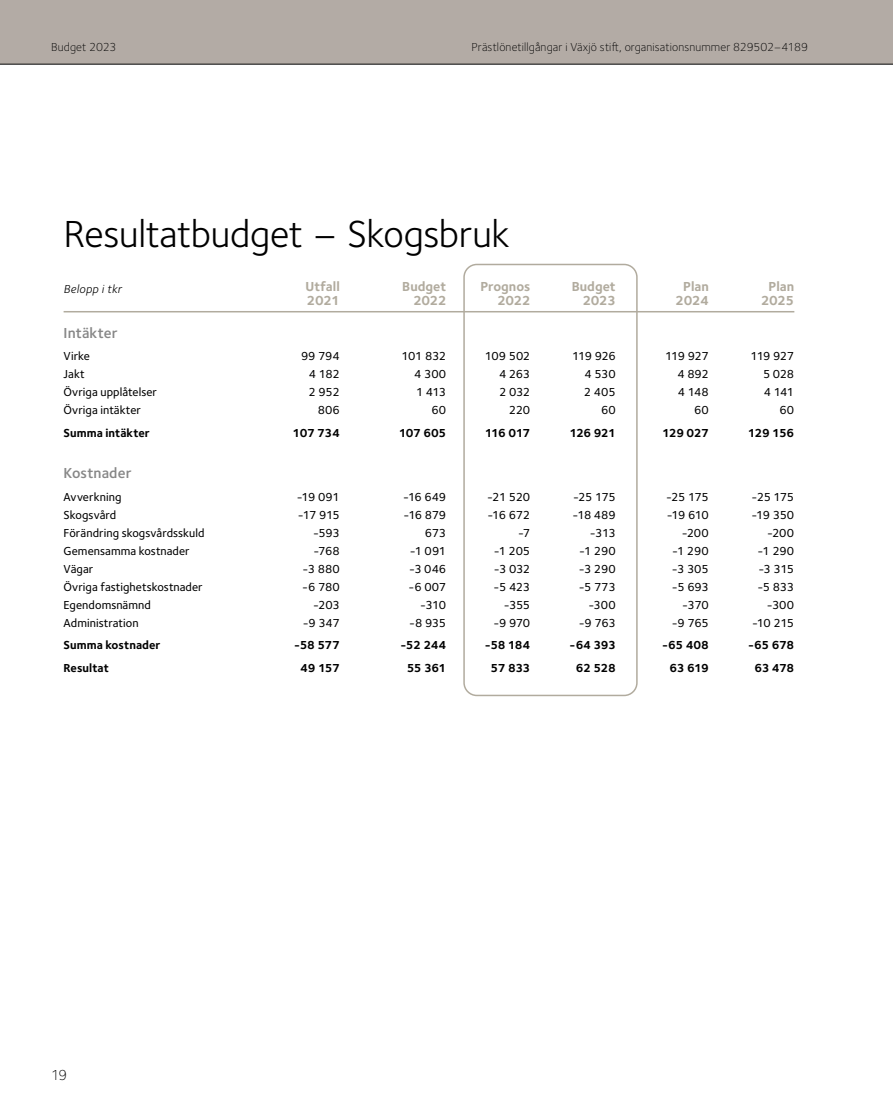
<style>
.page{position:relative;width:893px;height:1106px;background:#fff}
.page>*{position:absolute;margin:0;border:0;box-sizing:border-box;transform-origin:0 0}
.t1{font:39px "Foundry Sterling OT3";letter-spacing:-.01em;color:#000}
.t2{font:600 15px "Foundry Sterling OT3";letter-spacing:.01em;color:#878787}
.t3{font:300 15px "Foundry Sterling OT3";color:#000}
.t4{font:700 13.5px "Foundry Sterling OT3";letter-spacing:-.02em;color:#b1ab9e}
.t5{font:500 12px "Foundry Sterling OT3";color:#000}
.t6{font:700 12px "Foundry Sterling OT3";letter-spacing:-.035em;color:#000}
.t7{font:300 12px "Foundry Sterling OT3";letter-spacing:.01em;color:#000}
.t8{font:italic 12px "Foundry Sterling OT3";letter-spacing:.02em;color:#000}
</style>
<div class="page">
<div style="left:0;top:0;width:893px;height:64px;background:#b3aba5"></div>
<hr style="left:0;top:64px;width:893px;height:1px;background:#000">
<div style="left:463px;top:264px;width:175px;height:432px;border:2px solid #b1ab9e;border-radius:13px"></div>
<hr style="left:64px;top:311px;width:730px;height:1px;background:#b1ab9e">
<p class="t7" style="left:51px;top:38px;width:67px">Budget 2023</p>
<p class="t7" style="left:471px;top:38px;width:338px">Prästlönetillgångar i Växjö stift, organisationsnummer 829502–4189</p>
<h1 class="t1" style="left:64px;top:205px;width:448px">Resultatbudget – Skogsbruk</h1>
<p class="t8" style="left:64px;top:281px;width:60px">Belopp i tkr</p>
<p class="t4" style="left:306px;top:276px;width:36px">Utfall</p>
<p class="t4" style="left:402px;top:276px;width:46px">Budget</p>
<p class="t4" style="left:480px;top:276px;width:52px">Prognos</p>
<p class="t4" style="left:572px;top:276px;width:46px">Budget</p>
<p class="t4" style="left:683px;top:276px;width:27px">Plan</p>
<p class="t4" style="left:768px;top:276px;width:27px">Plan</p>
<p class="t4" style="left:307px;top:289px;width:35px">2021</p>
<p class="t4" style="left:413px;top:289px;width:35px">2022</p>
<p class="t4" style="left:497px;top:289px;width:35px">2022</p>
<p class="t4" style="left:582px;top:289px;width:35px">2023</p>
<p class="t4" style="left:675px;top:289px;width:35px">2024</p>
<p class="t4" style="left:761px;top:289px;width:35px">2025</p>
<p class="t2" style="left:64px;top:321px;width:56px">Intäkter</p>
<p class="t5" style="left:64px;top:347px;width:28px">Virke</p>
<p class="t5" style="left:301px;top:347px;width:40px">99 794</p>
<p class="t5" style="left:401px;top:347px;width:46px">101 832</p>
<p class="t5" style="left:485px;top:347px;width:47px">109 502</p>
<p class="t5" style="left:572px;top:347px;width:45px">119 926</p>
<p class="t5" style="left:665px;top:347px;width:45px">119 927</p>
<p class="t5" style="left:750px;top:347px;width:45px">119 927</p>
<p class="t5" style="left:64px;top:365px;width:23px">Jakt</p>
<p class="t5" style="left:309px;top:365px;width:32px">4 182</p>
<p class="t5" style="left:414px;top:365px;width:34px">4 300</p>
<p class="t5" style="left:499px;top:365px;width:33px">4 263</p>
<p class="t5" style="left:584px;top:365px;width:33px">4 530</p>
<p class="t5" style="left:677px;top:365px;width:33px">4 892</p>
<p class="t5" style="left:763px;top:365px;width:33px">5 028</p>
<p class="t5" style="left:64px;top:383px;width:95px">Övriga upplåtelser</p>
<p class="t5" style="left:309px;top:383px;width:33px">2 952</p>
<p class="t5" style="left:416px;top:383px;width:32px">1 413</p>
<p class="t5" style="left:499px;top:383px;width:33px">2 032</p>
<p class="t5" style="left:584px;top:383px;width:33px">2 405</p>
<p class="t5" style="left:678px;top:383px;width:32px">4 148</p>
<p class="t5" style="left:764px;top:383px;width:32px">4 141</p>
<p class="t5" style="left:64px;top:401px;width:79px">Övriga intäkter</p>
<p class="t5" style="left:318px;top:401px;width:24px">806</p>
<p class="t5" style="left:432px;top:401px;width:16px">60</p>
<p class="t5" style="left:509px;top:401px;width:23px">220</p>
<p class="t5" style="left:601px;top:401px;width:16px">60</p>
<p class="t5" style="left:694px;top:401px;width:16px">60</p>
<p class="t5" style="left:779px;top:401px;width:16px">60</p>
<p class="t6" style="left:64px;top:423px;width:88px">Summa intäkter</p>
<p class="t6" style="left:293px;top:423px;width:49px">107 734</p>
<p class="t6" style="left:399px;top:423px;width:49px">107 605</p>
<p class="t6" style="left:485px;top:423px;width:47px">116 017</p>
<p class="t6" style="left:569px;top:423px;width:48px">126 921</p>
<p class="t6" style="left:662px;top:423px;width:48px">129 027</p>
<p class="t6" style="left:748px;top:423px;width:48px">129 156</p>
<p class="t2" style="left:64px;top:461px;width:70px">Kostnader</p>
<p class="t5" style="left:64px;top:487px;width:59px">Avverkning</p>
<p class="t5" style="left:297px;top:487px;width:44px">-19 091</p>
<p class="t5" style="left:403px;top:487px;width:45px">-16 649</p>
<p class="t5" style="left:487px;top:487px;width:45px">-21 520</p>
<p class="t5" style="left:573px;top:487px;width:44px">-25 175</p>
<p class="t5" style="left:666px;top:487px;width:44px">-25 175</p>
<p class="t5" style="left:752px;top:487px;width:44px">-25 175</p>
<p class="t5" style="left:64px;top:505px;width:54px">Skogsvård</p>
<p class="t5" style="left:298px;top:505px;width:43px">-17 915</p>
<p class="t5" style="left:404px;top:505px;width:44px">-16 879</p>
<p class="t5" style="left:487px;top:505px;width:44px">-16 672</p>
<p class="t5" style="left:573px;top:505px;width:45px">-18 489</p>
<p class="t5" style="left:667px;top:505px;width:44px">-19 610</p>
<p class="t5" style="left:751px;top:505px;width:44px">-19 350</p>
<p class="t5" style="left:64px;top:523px;width:143px">Förändring skogsvårdsskuld</p>
<p class="t5" style="left:313px;top:523px;width:28px">-593</p>
<p class="t5" style="left:425px;top:523px;width:23px">673</p>
<p class="t5" style="left:518px;top:523px;width:14px">-7</p>
<p class="t5" style="left:590px;top:523px;width:27px">-313</p>
<p class="t5" style="left:682px;top:523px;width:29px">-200</p>
<p class="t5" style="left:767px;top:523px;width:29px">-200</p>
<p class="t5" style="left:64px;top:541px;width:128px">Gemensamma kostnader</p>
<p class="t5" style="left:313px;top:541px;width:28px">-768</p>
<p class="t5" style="left:410px;top:541px;width:38px">-1 091</p>
<p class="t5" style="left:494px;top:541px;width:38px">-1 205</p>
<p class="t5" style="left:579px;top:541px;width:38px">-1 290</p>
<p class="t5" style="left:672px;top:541px;width:38px">-1 290</p>
<p class="t5" style="left:758px;top:541px;width:38px">-1 290</p>
<p class="t5" style="left:64px;top:559px;width:31px">Vägar</p>
<p class="t5" style="left:302px;top:559px;width:39px">-3 880</p>
<p class="t5" style="left:409px;top:559px;width:39px">-3 046</p>
<p class="t5" style="left:494px;top:559px;width:38px">-3 032</p>
<p class="t5" style="left:579px;top:559px;width:39px">-3 290</p>
<p class="t5" style="left:672px;top:559px;width:38px">-3 305</p>
<p class="t5" style="left:758px;top:559px;width:37px">-3 315</p>
<p class="t5" style="left:64px;top:577px;width:141px">Övriga fastighetskostnader</p>
<p class="t5" style="left:302px;top:577px;width:39px">-6 780</p>
<p class="t5" style="left:408px;top:577px;width:39px">-6 007</p>
<p class="t5" style="left:494px;top:577px;width:38px">-5 423</p>
<p class="t5" style="left:579px;top:577px;width:39px">-5 773</p>
<p class="t5" style="left:672px;top:577px;width:38px">-5 693</p>
<p class="t5" style="left:757px;top:577px;width:38px">-5 833</p>
<p class="t5" style="left:64px;top:595px;width:89px">Egendomsnämnd</p>
<p class="t5" style="left:313px;top:595px;width:28px">-203</p>
<p class="t5" style="left:420px;top:595px;width:28px">-310</p>
<p class="t5" style="left:504px;top:595px;width:28px">-355</p>
<p class="t5" style="left:588px;top:595px;width:29px">-300</p>
<p class="t5" style="left:682px;top:595px;width:28px">-370</p>
<p class="t5" style="left:767px;top:595px;width:29px">-300</p>
<p class="t5" style="left:64px;top:613px;width:77px">Administration</p>
<p class="t5" style="left:303px;top:613px;width:38px">-9 347</p>
<p class="t5" style="left:409px;top:613px;width:38px">-8 935</p>
<p class="t5" style="left:493px;top:613px;width:38px">-9 970</p>
<p class="t5" style="left:579px;top:613px;width:38px">-9 763</p>
<p class="t5" style="left:672px;top:613px;width:38px">-9 765</p>
<p class="t5" style="left:752px;top:613px;width:44px">-10 215</p>
<p class="t6" style="left:64px;top:635px;width:98px">Summa kostnader</p>
<p class="t6" style="left:294px;top:635px;width:47px">-58 577</p>
<p class="t6" style="left:400px;top:635px;width:47px">-52 244</p>
<p class="t6" style="left:485px;top:635px;width:47px">-58 184</p>
<p class="t6" style="left:570px;top:635px;width:48px">-64 393</p>
<p class="t6" style="left:662px;top:635px;width:48px">-65 408</p>
<p class="t6" style="left:748px;top:635px;width:48px">-65 678</p>
<p class="t6" style="left:64px;top:658px;width:47px">Resultat</p>
<p class="t6" style="left:300px;top:658px;width:41px">49 157</p>
<p class="t6" style="left:407px;top:658px;width:41px">55 361</p>
<p class="t6" style="left:491px;top:658px;width:41px">57 833</p>
<p class="t6" style="left:576px;top:658px;width:41px">62 528</p>
<p class="t6" style="left:670px;top:658px;width:41px">63 619</p>
<p class="t6" style="left:754px;top:658px;width:41px">63 478</p>
<p class="t3" style="left:51px;top:1064px;width:18px">19</p>
</div>
